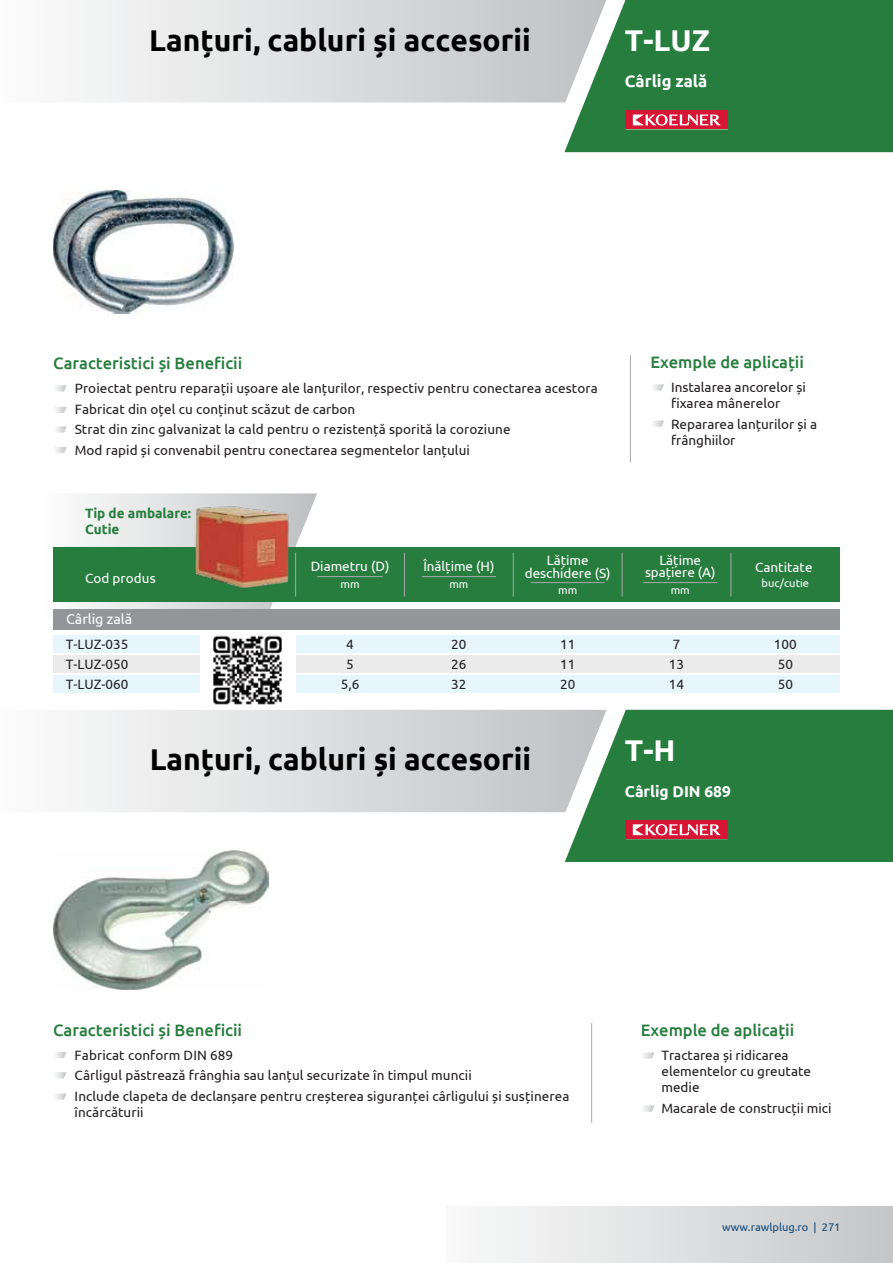
<style>
.page{position:relative;width:893px;height:1263px;background:#fff}
.page>*{position:absolute;margin:0;border:0;box-sizing:border-box;transform-origin:0 0}
.t1{font:700 30px "Ubuntu";color:#000}
.t2{font:700 30px "Ubuntu";color:#fff}
.t3{font:500 16.5px "Ubuntu";letter-spacing:-.005em;color:#277d3e}
.t4{font:700 16.5px "Ubuntu";color:#fff}
.t5{font:700 15.6px "Ubuntu";color:#fff}
.t6{font:14.25px "Ubuntu";letter-spacing:-.005em;color:#fff}
.t7{font:13.5px/20.7px "Ubuntu";letter-spacing:.005em;color:#231f20}
.t8{font:13.5px/13.5px "Ubuntu";letter-spacing:-.005em;color:#fff;text-align:center}
.t9{font:700 13.5px/16.2px "Ubuntu";color:#277d3e}
.t10{font:11.1px "Ubuntu";color:#10487a}
.t11{font:11.1px "Ubuntu";color:#fff}
</style>
<div class="page">
<div style="left:446px;top:1206px;width:447px;height:57px;background:linear-gradient(to right,#fafafb,#c4c6c8)"></div>
<div style="left:565px;top:710px;width:328px;height:152px;background:#277d3e"></div>
<svg style="left:76px;top:710px;width:531px;height:102px"></svg>
<div style="left:626px;top:820px;width:102px;height:19px;background:#d71635"></div>
<svg style="left:633px;top:824px;width:87px;height:11px"></svg>
<svg style="left:56px;top:1052px;width:10px;height:6px"></svg>
<svg style="left:644px;top:1052px;width:10px;height:7px"></svg>
<svg style="left:644px;top:1105px;width:10px;height:7px"></svg>
<svg style="left:56px;top:1072px;width:10px;height:6px"></svg>
<svg style="left:56px;top:1093px;width:10px;height:7px"></svg>
<hr style="left:591px;top:1023px;width:1px;height:100px;background:#a7a9ac">
<img style="left:53px;top:851px;width:216px;height:138px">
<div style="left:53px;top:676px;width:787px;height:17px;background:#e7f6fd"></div>
<div style="left:53px;top:656px;width:787px;height:17px;background:#ebebec"></div>
<div style="left:53px;top:636px;width:787px;height:17px;background:#e7f6fd"></div>
<svg style="left:82px;top:493px;width:235px;height:116px"></svg>
<div style="left:53px;top:547px;width:787px;height:55px;background:#277d3e"></div>
<hr style="left:295px;top:553px;width:1px;height:43px;background:#a7a9ac">
<hr style="left:404px;top:553px;width:1px;height:43px;background:#a7a9ac">
<hr style="left:513px;top:553px;width:1px;height:43px;background:#a7a9ac">
<hr style="left:730px;top:553px;width:1px;height:43px;background:#a7a9ac">
<hr style="left:622px;top:553px;width:1px;height:43px;background:#a7a9ac">
<hr style="left:317px;top:576px;width:66px;height:1px;background:#a7a9ac">
<hr style="left:422px;top:576px;width:74px;height:1px;background:#a7a9ac">
<hr style="left:531px;top:582px;width:74px;height:1px;background:#a7a9ac">
<hr style="left:643px;top:582px;width:74px;height:1px;background:#a7a9ac">
<div style="left:53px;top:609px;width:787px;height:21px;background:#939598"></div>
<div style="left:200px;top:633px;width:96px;height:76px;background:#fff"></div>
<img style="left:184px;top:493px;width:120px;height:102px">
<img style="left:214px;top:635px;width:68px;height:70px">
<svg style="left:56px;top:385px;width:11px;height:7px"></svg>
<svg style="left:56px;top:426px;width:11px;height:7px"></svg>
<svg style="left:56px;top:407px;width:11px;height:6px"></svg>
<svg style="left:56px;top:447px;width:11px;height:6px"></svg>
<svg style="left:653px;top:384px;width:11px;height:7px"></svg>
<svg style="left:653px;top:421px;width:11px;height:6px"></svg>
<hr style="left:630px;top:355px;width:1px;height:107px;background:#a7a9ac">
<img style="left:53px;top:191px;width:181px;height:123px">
<div style="left:564px;top:0;width:329px;height:152px;background:#277d3e"></div>
<svg style="left:76px;top:0;width:530px;height:102px"></svg>
<div style="left:626px;top:110px;width:102px;height:19px;background:#d71635"></div>
<svg style="left:633px;top:114px;width:88px;height:12px"></svg>
<h1 class="t1" style="left:149px;top:22px;width:383px">Lanțuri, cabluri și accesorii</h1>
<h1 class="t2" style="left:625px;top:22px;width:87px">T-LUZ</h1>
<p class="t4" style="left:625px;top:71px;width:84px">Cârlig zală</p>
<p class="t3" style="left:53px;top:353px;width:191px">Caracteristici și Beneficii</p>
<p class="t3" style="left:651px;top:351px;width:155px">Exemple de aplicații</p>
<p class="t7" style="left:671px;top:378px;width:136px;line-height:16.2px">Instalarea ancorelor și fixarea mânerelor</p>
<p class="t7" style="left:671px;top:415px;width:148px;line-height:16.2px">Repararea lanțurilor și a frânghiilor</p>
<p class="t7" style="left:75px;top:377px;width:524px">Proiectat pentru reparații ușoare ale lanțurilor, respectiv pentru conectarea acestora Fabricat din oțel cu conținut scăzut de carbon<br>Strat din zinc galvanizat la cald pentru o rezistență sporită la coroziune<br>Mod rapid și convenabil pentru conectarea segmentelor lanțului</p>
<p class="t9" style="left:85px;top:504px;width:108px">Tip de ambalare:<br>Cutie</p>
<p class="t8" style="left:85px;top:570px;width:72px">Cod produs</p>
<p class="t6" style="left:66px;top:611px;width:68px">Cârlig zală</p>
<p class="t8" style="left:525px;top:553px;width:87px">Lățime deschidere (S)</p>
<p class="t8" style="left:645px;top:553px;width:72px;line-height:12px">Lățime spațiere (A)</p>
<p class="t8" style="left:423px;top:559px;width:73px">Înălțime (H)</p>
<p class="t8" style="left:311px;top:559px;width:80px">Diametru (D)</p>
<p class="t8" style="left:755px;top:560px;width:59px">Cantitate</p>
<p class="t11" style="left:340px;top:578px;width:21px">mm</p>
<p class="t11" style="left:761px;top:576px;width:49px">buc/cutie</p>
<p class="t11" style="left:449px;top:578px;width:21px">mm</p>
<p class="t11" style="left:558px;top:584px;width:21px">mm</p>
<p class="t11" style="left:671px;top:584px;width:21px">mm</p>
<p class="t7" style="left:66px;top:633px;width:64px">T-LUZ-035</p>
<p class="t7" style="left:346px;top:633px;width:9px">4</p>
<p class="t7" style="left:451px;top:633px;width:17px">20</p>
<p class="t7" style="left:560px;top:633px;width:17px">11</p>
<p class="t7" style="left:673px;top:633px;width:9px">7</p>
<p class="t7" style="left:774px;top:633px;width:24px">100</p>
<p class="t7" style="left:66px;top:653px;width:64px">T-LUZ-050</p>
<p class="t7" style="left:346px;top:653px;width:9px">5</p>
<p class="t7" style="left:451px;top:653px;width:17px">26</p>
<p class="t7" style="left:560px;top:653px;width:17px">11</p>
<p class="t7" style="left:669px;top:653px;width:17px">13</p>
<p class="t7" style="left:778px;top:653px;width:17px">50</p>
<p class="t7" style="left:66px;top:673px;width:64px">T-LUZ-060</p>
<p class="t7" style="left:341px;top:673px;width:20px">5,6</p>
<p class="t7" style="left:451px;top:673px;width:17px">32</p>
<p class="t7" style="left:560px;top:673px;width:17px">20</p>
<p class="t7" style="left:669px;top:673px;width:17px">14</p>
<p class="t7" style="left:778px;top:673px;width:17px">50</p>
<h1 class="t1" style="left:150px;top:741px;width:383px">Lanțuri, cabluri și accesorii</h1>
<h1 class="t2" style="left:625px;top:732px;width:52px">T-H</h1>
<p class="t5" style="left:625px;top:781px;width:108px">Cârlig DIN 689</p>
<p class="t3" style="left:53px;top:1019px;width:191px">Caracteristici și Beneficii</p>
<p class="t3" style="left:641px;top:1019px;width:155px">Exemple de aplicații</p>
<p class="t7" style="left:661px;top:1046px;width:151px;line-height:16.2px">Tractarea și ridicarea elementelor cu greutate medie</p>
<p class="t7" style="left:661px;top:1097px;width:172px">Macarale de construcții mici</p>
<p class="t7" style="left:75px;top:1044px;width:496px">Fabricat conform DIN 689<br>Cârligul păstrează frânghia sau lanțul securizate în timpul muncii<br>Include clapeta de declanșare pentru creșterea siguranței cârligului și susținerea</p>
<p class="t7" style="left:75px;top:1101px;width:70px">încărcăturii</p>
<p class="t10" style="left:722px;top:1220px;width:120px">www.rawlplug.ro | 271</p>
</div>
